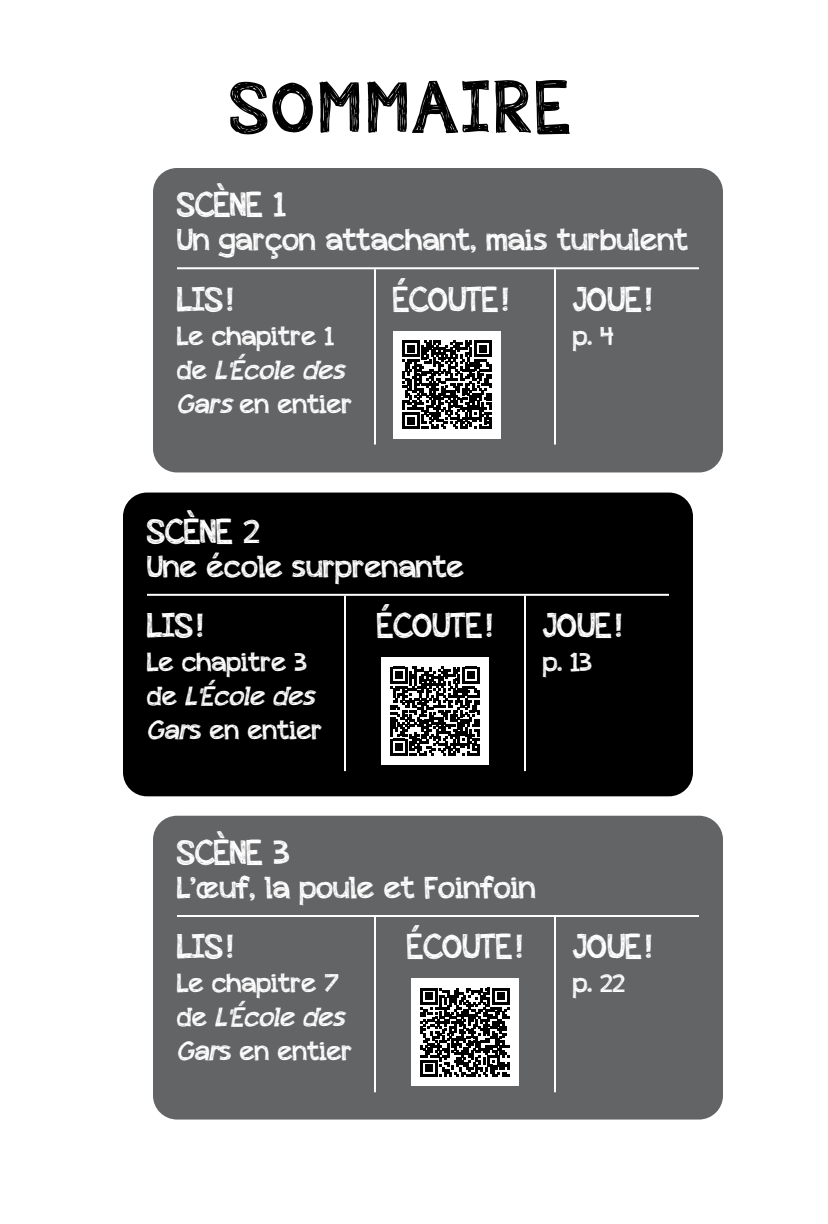
<style>
.page{position:relative;width:828px;height:1224px;background:#fff}
.page>*{position:absolute;margin:0;border:0;box-sizing:border-box;transform-origin:0 0}
.t1{font:72px "appleberry";letter-spacing:.055em;color:#000}
.t2{font:34px "appleberry";letter-spacing:-.005em;color:#fff}
.t3{font:30px "appleberry";letter-spacing:-.005em;color:#fff}
.t4{font:26px/34px "appleberry";letter-spacing:-.005em;color:#fff}
.s1{font-style:italic}
</style>
<div class="page">
<div style="left:153px;top:168px;width:570px;height:304px;background:#636466;border-radius:24px"></div>
<hr style="left:177px;top:267px;width:198px;height:2px;background:#fff">
<hr style="left:375px;top:267px;width:180px;height:2px;background:#fff">
<hr style="left:374px;top:269px;width:2px;height:176px;background:#fff">
<hr style="left:555px;top:267px;width:144px;height:2px;background:#fff">
<hr style="left:554px;top:269px;width:2px;height:176px;background:#fff">
<div style="left:393px;top:331px;width:108px;height:108px;background:#fff"></div>
<svg style="left:403px;top:340px;width:88px;height:89px"></svg>
<div style="left:123px;top:493px;width:570px;height:303px;background:#000;border-radius:24px"></div>
<hr style="left:147px;top:594px;width:198px;height:2px;background:#fff">
<hr style="left:345px;top:594px;width:180px;height:2px;background:#fff">
<hr style="left:344px;top:596px;width:2px;height:175px;background:#fff">
<hr style="left:525px;top:594px;width:144px;height:2px;background:#fff">
<hr style="left:524px;top:596px;width:2px;height:175px;background:#fff">
<div style="left:381px;top:657px;width:108px;height:108px;background:#fff"></div>
<svg style="left:391px;top:667px;width:88px;height:89px"></svg>
<div style="left:153px;top:816px;width:570px;height:304px;background:#636466;border-radius:24px"></div>
<hr style="left:177px;top:915px;width:198px;height:2px;background:#fff">
<hr style="left:375px;top:915px;width:180px;height:2px;background:#fff">
<hr style="left:374px;top:917px;width:2px;height:175px;background:#fff">
<hr style="left:555px;top:915px;width:144px;height:2px;background:#fff">
<hr style="left:554px;top:917px;width:2px;height:175px;background:#fff">
<div style="left:411px;top:978px;width:108px;height:108px;background:#fff"></div>
<svg style="left:421px;top:988px;width:88px;height:89px"></svg>
<h1 class="t1" style="left:230px;top:56px;width:342px">SOMMAIRE</h1>
<h2 class="t2" style="left:177px;top:180px;width:110px">SCÈNE 1</h2>
<p class="t3" style="left:177px;top:219px;width:513px">Un garçon attachant, mais turbulent</p>
<h2 class="t2" style="left:177px;top:275px;width:58px">LIS !</h2>
<p class="t4" style="left:177px;top:318px;width:177px">Le chapitre 1 d e <span class="s1">L'École des<br>Gars</span>en entier</p>
<h2 class="t2" style="left:393px;top:275px;width:117px">ÉCOUTE !</h2>
<h2 class="t2" style="left:573px;top:275px;width:81px">JOUE !</h2>
<p class="t4" style="left:573px;top:318px;width:42px">p. 4</p>
<h2 class="t2" style="left:147px;top:507px;width:114px">SCÈNE 2</h2>
<p class="t3" style="left:147px;top:545px;width:319px">Une école surprenante</p>
<h2 class="t2" style="left:147px;top:601px;width:58px">LIS !</h2>
<p class="t4" style="left:147px;top:645px;width:177px">Le chapitre 3 d e <span class="s1">L'École des<br>Gar</span>s en entier</p>
<h2 class="t2" style="left:377px;top:601px;width:117px">ÉCOUTE !</h2>
<h2 class="t2" style="left:543px;top:601px;width:81px">JOUE !</h2>
<p class="t4" style="left:543px;top:645px;width:50px">p. 13</p>
<h2 class="t2" style="left:177px;top:828px;width:114px">SCÈNE 3</h2>
<p class="t3" style="left:177px;top:866px;width:361px">L’œuf, la poule et Foinfoin</p>
<h2 class="t2" style="left:177px;top:922px;width:58px">LIS !</h2>
<p class="t4" style="left:177px;top:966px;width:177px">Le chapitre 7 d e <span class="s1">L'École des<br>Gar</span>s en entier</p>
<h2 class="t2" style="left:407px;top:922px;width:117px">ÉCOUTE !</h2>
<h2 class="t2" style="left:573px;top:922px;width:81px">JOUE !</h2>
<p class="t4" style="left:573px;top:966px;width:54px">p. 22</p>
</div>
